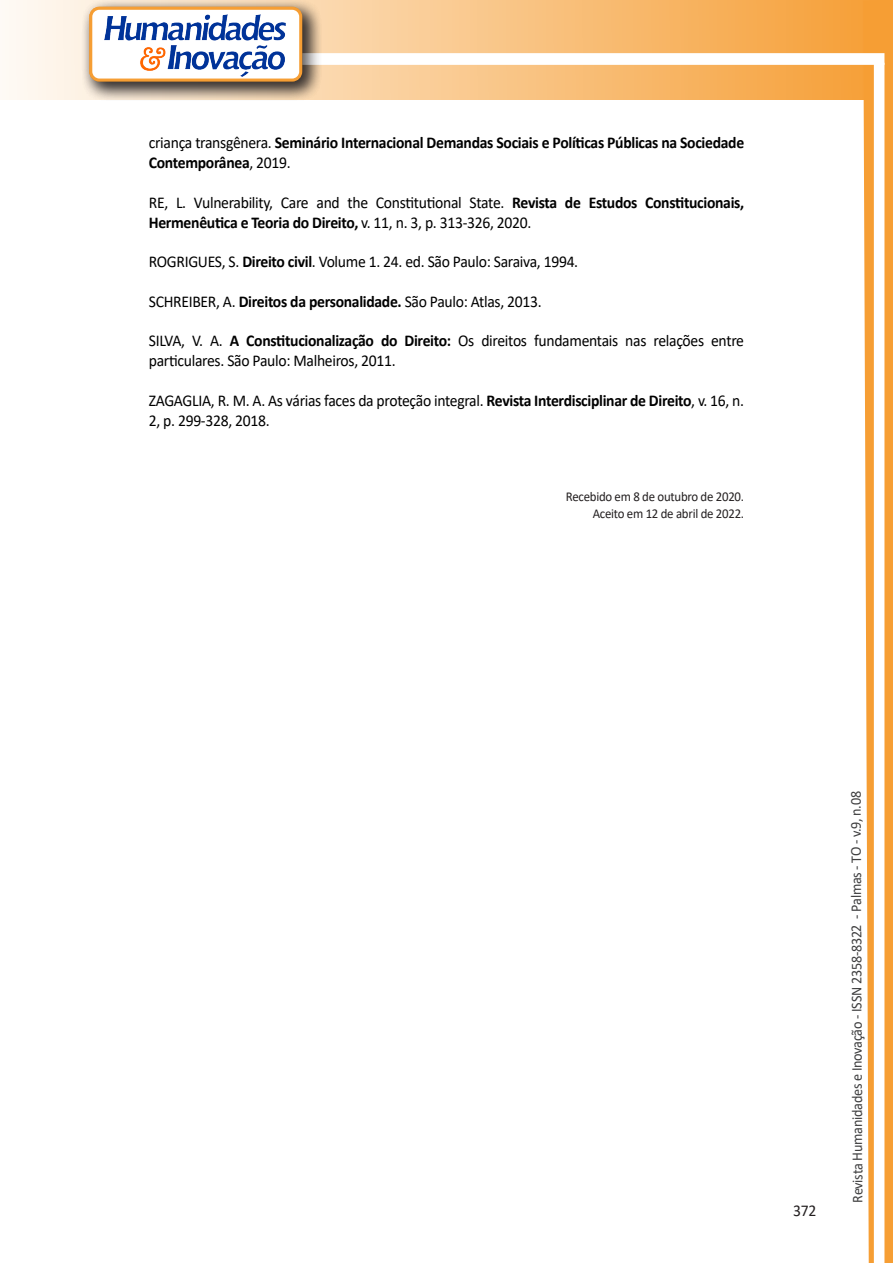
<style>
.page{position:relative;width:893px;height:1263px;background:#fff}
.page>*{position:absolute;margin:0;border:0;box-sizing:border-box;transform-origin:0 0}
.texto{font:16.5px/19.8px "Calibri";letter-spacing:-.02em;color:#000;scale:.95 1}
.texto-2{font:700 16.5px/19.8px "Calibri";letter-spacing:-.02em;color:#000;scale:.95 1}
.t1{font:16.5px "Calibri";color:#231f20;scale:.95 1}
.t2{font:15px "Calibri";letter-spacing:-.025em;color:#3e3e3f;scale:.95 1}
.texto-3{font:13.5px "Calibri";letter-spacing:-.02em;color:#231f20;scale:.95 1}
.s1{font-weight:400}
.s2{font-weight:700}
</style>
<div class="page">
<svg style="left:5px;top:0;width:858px;height:100px;background:#f9c484"></svg>
<div style="left:302px;top:53px;width:582px;height:12px;background:#fff;border:2px solid #fff"></div>
<svg style="left:863px;top:0;width:30px;height:1263px"></svg>
<div style="left:81px;top:0;width:241px;height:102px;background:#231f20;opacity:.75"></div>
<div style="left:91px;top:8px;width:210px;height:72px;background:#fff;border-radius:9px"></div>
<img style="left:104px;top:14px;width:181px;height:62px">
<div style="left:89px;top:7px;width:213px;height:75px;border:3px solid #f69e34;border-radius:9px"></div>
<p class="texto-2" style="left:149px;top:133px;width:628px"><span class="s1">criança transgênera.</span> Seminário Internacional Demandas Sociais e Políticas Públicas na Sociedade<br>Contemporânea<span class="s1">, 2019.</span></p>
<p class="texto" style="left:149px;top:192px;width:628px">RE, L. Vulnerability, Care and the Constitutional State. <span class="s2">Revista de Estudos Constitucionais,<br>Hermenêutica e Teoria do Direito,</span> v. 11, n. 3, p. 313-326, 2020.</p>
<p class="texto" style="left:149px;top:251px;width:453px">ROGRIGUES, S. <span class="s2">Direito civil</span>. Volume 1. 24. ed. São Paulo: Saraiva, 1994.</p>
<p class="texto" style="left:149px;top:291px;width:415px">SCHREIBER, A. <span class="s2">Direitos da personalidade.</span> São Paulo: Atlas, 2013.</p>
<p class="texto" style="left:149px;top:331px;width:628px">SILVA, V. A. <span class="s2">A Constitucionalização do Direito:</span> Os direitos fundamentais nas relações entre particulares. São Paulo: Malheiros, 2011.</p>
<p class="texto" style="left:149px;top:390px;width:628px">ZAGAGLIA, R. M. A. As várias faces da proteção integral. <span class="s2">Revista Interdisciplinar de Direito</span>, v. 16, n.<br>2, p. 299-328, 2018.</p>
<p class="texto-3" style="left:566px;top:487px;width:189px">Recebido em 8 de outubro de 2020.</p>
<p class="texto-3" style="left:593px;top:504px;width:161px">Aceito em 12 de abril de 2022.</p>
<p class="t1" style="left:793px;top:1199px;width:26px">372</p>
<p class="t2" style="left:846px;top:1203px;width:435px;rotate:-90deg">Revista Humanidades e Inovação - ISSN 2358-8322 - Palmas - TO - v.9, n.08</p>
</div>
